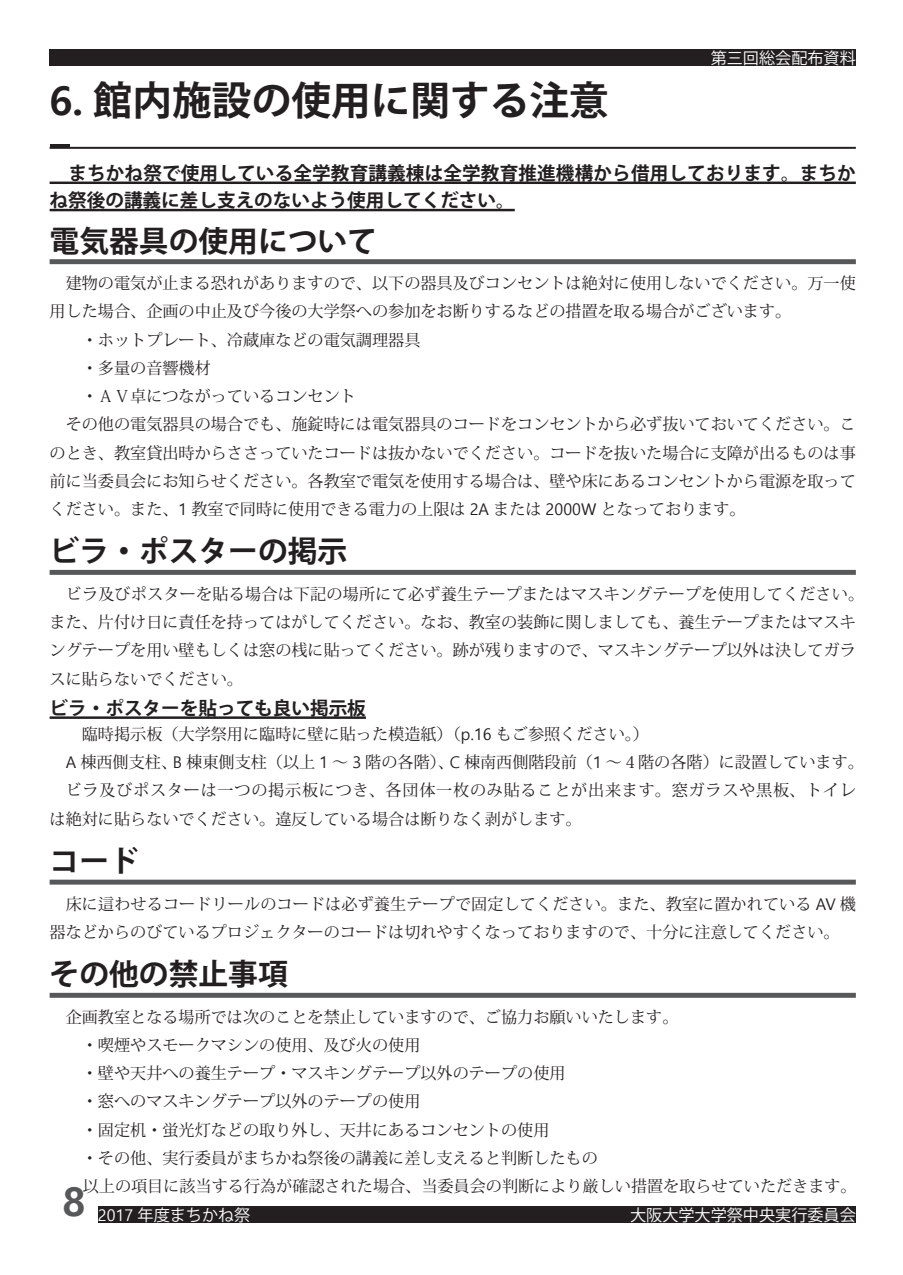
<style>
.page{position:relative;width:903px;height:1275px;background:#fff}
.page>*{position:absolute;margin:0;border:0;box-sizing:border-box;transform-origin:0 0}
.t1{font:700 39.73px "Koz Go Pr 6 N";color:#231f20}
.t2{font:700 39.73px "Malgun Gothic";color:#57585a}
.t3{font:700 29.75px "Koz Go Pr 6 N";color:#231f20}
.t4{font:700 18.55px/27.3px "Koz Go Pr 6 N";letter-spacing:.01em;color:#231f20}
.t5{font:16.1px/28.2px "Koz Min Pr 6 N";color:#231f20}
.t6{font:16.1px "Koz Min Pr 6 N";letter-spacing:.045em;color:#231f20}
.t7{font:16.1px "Koz Go Pr 6 N";color:#fff}
.s1{font-family:"Malgun Gothic"}
</style>
<div class="page">
<div style="left:50px;top:50px;width:806px;height:16px;background:#231f20"></div>
<div style="left:98px;top:1206px;width:758px;height:16px;background:#231f20"></div>
<hr style="left:50px;top:147px;width:806px;height:2px;background:#231f20">
<hr style="left:50px;top:144px;width:20px;height:3px;background:#231f20">
<hr style="left:50px;top:182px;width:806px;height:2px;background:#231f20">
<hr style="left:50px;top:209px;width:465px;height:2px;background:#231f20">
<div style="left:50px;top:259px;width:806px;height:5px;background:#57585a"></div>
<div style="left:50px;top:570px;width:806px;height:5px;background:#57585a"></div>
<hr style="left:50px;top:716px;width:316px;height:3px;background:#231f20">
<div style="left:50px;top:880px;width:806px;height:5px;background:#57585a"></div>
<div style="left:50px;top:993px;width:806px;height:5px;background:#57585a"></div>
<h1 class="t1" style="left:50px;top:78px;width:561px"><span class="s1">6.</span> 館内施設の使用に関する注意</h1>
<p class="t7" style="left:711px;top:49px;width:147px">第三回総会配布資料</p>
<p class="t4" style="left:50px;top:160px;width:808px">　まちかね祭で使用している全学教育講義棟は全学教育推進機構から借用しております。まちかね祭後の講義に差し支えのないよう使用してください。</p>
<h2 class="t3" style="left:50px;top:224px;width:329px">電気器具の使用について</h2>
<p class="t5" style="left:66px;top:270px;width:791px">建物の電気が止まる恐れがありますので、以下の器具及びコンセントは絶対に使用しないでください。万一使</p>
<p class="t5" style="left:50px;top:298px;width:743px">用した場合、企画の中止及び今後の大学祭への参加をお断りするなどの措置を取る場合がございます。</p>
<p class="t5" style="left:66px;top:326px;width:356px">　・ホットプレート、冷蔵庫などの電気調理器具</p>
<p class="t5" style="left:66px;top:354px;width:147px">　・多量の音響機材</p>
<p class="t5" style="left:66px;top:382px;width:292px">　・ＡＶ卓につながっているコンセント</p>
<p class="t5" style="left:66px;top:411px;width:791px">その他の電気器具の場合でも、施錠時には電気器具のコードをコンセントから必ず抜いておいてください。こ</p>
<p class="t5" style="left:50px;top:439px;width:808px">のとき、教室貸出時からささっていたコードは抜かないでください。コードを抜いた場合に支障が出るものは事</p>
<p class="t5" style="left:50px;top:467px;width:808px">前に当委員会にお知らせください。各教室で電気を使用する場合は、壁や床にあるコンセントから電源を取って</p>
<p class="t5" style="left:50px;top:495px;width:697px">ください。また、<span class="s1">1</span> 教室で同時に使用できる電力の上限は <span class="s1">2A</span> または <span class="s1">2000W</span> となっております。</p>
<h2 class="t3" style="left:50px;top:535px;width:299px">ビラ・ポスターの掲示</h2>
<p class="t5" style="left:50px;top:580px;width:816px;text-indent:16px">ビラ及びポスターを貼る場合は下記の場所にて必ず養生テープまたはマスキングテープを使用してください。また、片付け日に責任を持ってはがしてください。なお、教室の装飾に関しましても、養生テープまたはマスキングテープを用い壁もしくは窓の桟に貼ってください。跡が残りますので、マスキングテープ以外は決してガラスに貼らないでください。</p>
<p class="t4" style="left:50px;top:695px;width:318px">ビラ・ポスターを貼っても良い掲示板</p>
<p class="t5" style="left:66px;top:720px;width:585px">　臨時掲示板（大学祭用に臨時に壁に貼った模造紙）（<span class="s1">p.16</span> もご参照ください。）</p>
<p class="t5" style="left:66px;top:749px;width:800px"><span class="s1">A</span> 棟西側支柱、<span class="s1">B</span> 棟東側支柱（以上 <span class="s1">1</span> ～ <span class="s1">3</span> 階の各階）、<span class="s1">C</span> 棟南西側階段前（<span class="s1">1</span> ～４階の各階）に設置しています。</p>
<p class="t6" style="left:66px;top:781px;width:840px">ビラ及びポスターは一つの掲示板につき、各団体一枚のみ貼ることが出来ます。窓ガラスや黒板、トイレ　　　</p>
<p class="t5" style="left:50px;top:805px;width:534px">は絶対に貼らないでください。違反している場合は断りなく剥がします。</p>
<h2 class="t3" style="left:50px;top:844px;width:91px">コード</h2>
<p class="t5" style="left:50px;top:890px;width:808px;text-indent:16px">床に這わせるコードリールのコードは必ず養生テープで固定してください。また、教室に置かれている <span class="s1">AV</span> 機器などからのびているプロジェクターのコードは切れやすくなっておりますので、十分に注意してください。</p>
<h2 class="t3" style="left:50px;top:958px;width:240px">その他の禁止事項</h2>
<p class="t5" style="left:66px;top:1003px;width:614px">企画教室となる場所では次のことを禁止していますので、ご協力お願いいたします。　・喫煙やスモークマシンの使用、及び火の使用<br>　・壁や天井への養生テープ・マスキングテープ以外のテープの使用<br>　・窓へのマスキングテープ以外のテープの使用<br>　・固定机・蛍光灯などの取り外し、天井にあるコンセントの使用<br>　・その他、実行委員がまちかね祭後の講義に差し支えると判断したもの</p>
<p class="t5" style="left:83px;top:1172px;width:775px">以上の項目に該当する行為が確認された場合、当委員会の判断により厳しい措置を取らせていただきます。</p>
<h1 class="t2" style="left:62px;top:1177px;width:25px">8</h1>
<p class="t7" style="left:98px;top:1205px;width:154px"><span class="s1">2017</span> 年度まちかね祭</p>
<p class="t7" style="left:630px;top:1205px;width:227px">大阪大学大学祭中央実行委員会</p>
</div>
